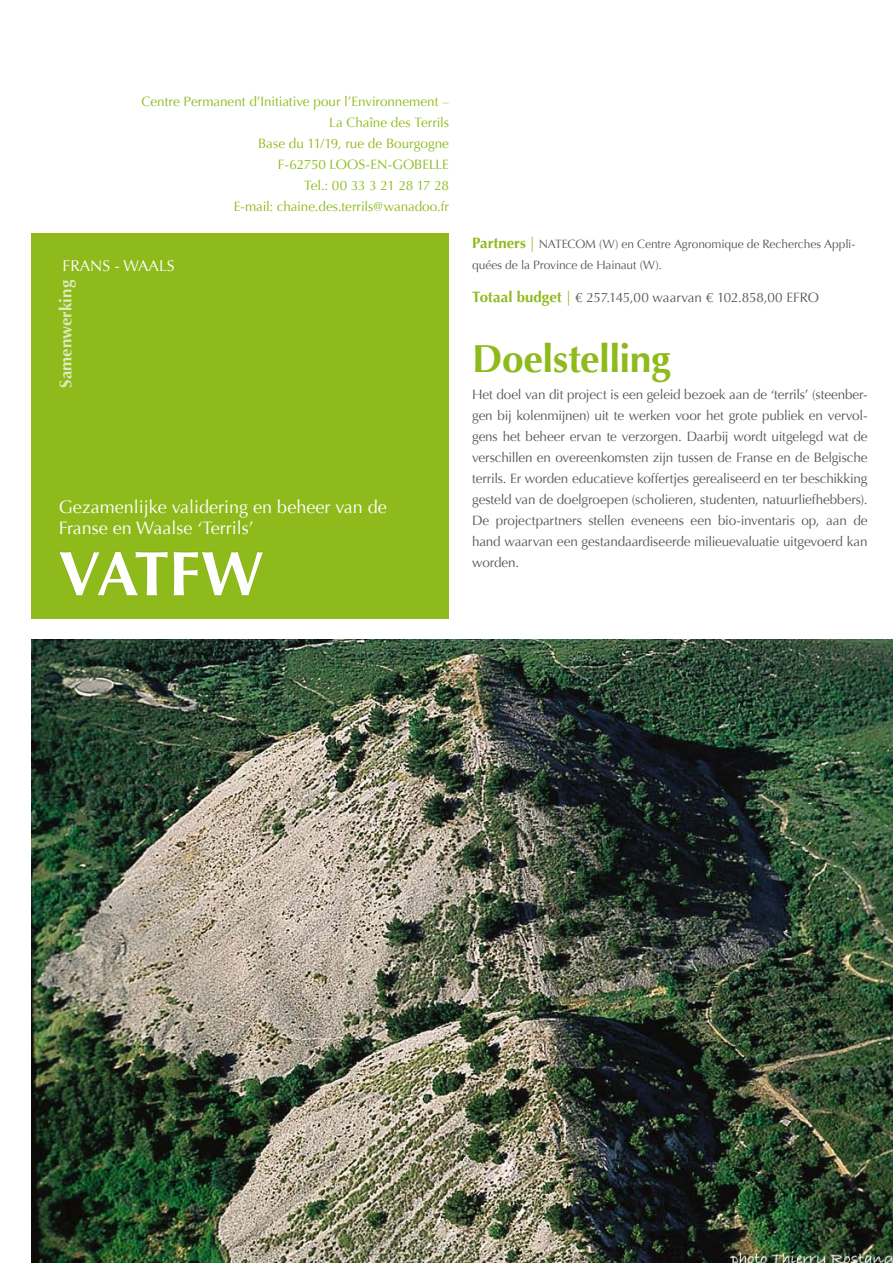
<style>
.page{position:relative;width:893px;height:1263px;background:#fff}
.page>*{position:absolute;margin:0;border:0;box-sizing:border-box;transform-origin:0 0}
.t1{font:700 63px "Optima";color:#fff}
.t2{font:700 39px "Optima";letter-spacing:-.01em;color:#8fba1b}
.t3{font:18px/21px "Optima";color:#fff}
.t4{font:700 16.8px "Optima";color:#fff}
.t5{font:15.6px "Optima";color:#fff}
.t6{font:13.5px/21px "Optima";letter-spacing:-.015em;color:#58585a;text-align:justify}
.t7{font:13.5px/21px "Optima";letter-spacing:-.005em;color:#8fba1b;text-align:right}
.t8{font:12px/21px "Optima";letter-spacing:-.005em;color:#58585a}
.s1{font-weight:700;font-size:15px;color:#8fba1b}
.s2{font-size:15px;color:#8fba1b}
</style>
<div class="page">
<img style="left:31px;top:639px;width:862px;height:624px">
<div style="left:32px;top:233px;width:417px;height:386px;background:#8fba1b"></div>
<div style="left:59px;top:551px;width:415px;height:84px;background:#000;opacity:.1"></div>
<p class="t7" style="left:142px;top:91px;width:309px">Centre Permanent d’Initiative pour l’Environnement –<br>La Chaîne des Terrils<br>Base du 11/19, rue de Bourgogne<br>F-62750 LOOS-EN-GOBELLE<br>Tel.: 00 33 3 21 28 17 28<br>E-mail: chaine.des.terrils@wanadoo.fr</p>
<p class="t5" style="left:63px;top:256px;width:113px">FRANS - WAALS</p>
<p class="t4" style="left:56px;top:388px;width:109px;rotate:-90deg">Samenwerking</p>
<h3 class="t3" style="left:59px;top:496px;width:330px">Gezamenlijke validering en beheer van de<br>Franse en Waalse ‘Terrils’</h3>
<h1 class="t1" style="left:58px;top:537px;width:207px">VATFW</h1>
<p class="t8" style="left:472px;top:233px;width:385px"><span class="s1">Partners</span> <span class="s2">|</span> NATECOM (W) en Centre Agronomique de Recherches Appli&shy;quées de la Province de Hainaut (W).</p>
<p class="t6" style="left:472px;top:287px;width:348px"><span class="s1">Totaal budget</span> <span class="s2">|</span> € 257.145,00 waarvan € 102.858,00 EFRO</p>
<h2 class="t2" style="left:472px;top:336px;width:200px">Doelstelling</h2>
<p class="t6" style="left:472px;top:384px;width:397px">Het doel van dit project is een geleid bezoek aan de ‘terrils’ (steenber&shy;gen bij kolenmijnen) uit te werken voor het grote publiek en vervol&shy;gens het beheer ervan te verzorgen. Daarbij wordt uitgelegd wat de verschillen en overeenkomsten zijn tussen de Franse en de Belgische terrils. Er worden educatieve koffertjes gerealiseerd en ter beschikking gesteld van de doelgroepen (scholieren, studenten, natuurliefhebbers).<br>De projectpartners stellen eveneens een bio-inventaris op, aan de hand waarvan een gestandaardiseerde milieuevaluatie uitgevoerd kan worden.</p>
</div>
